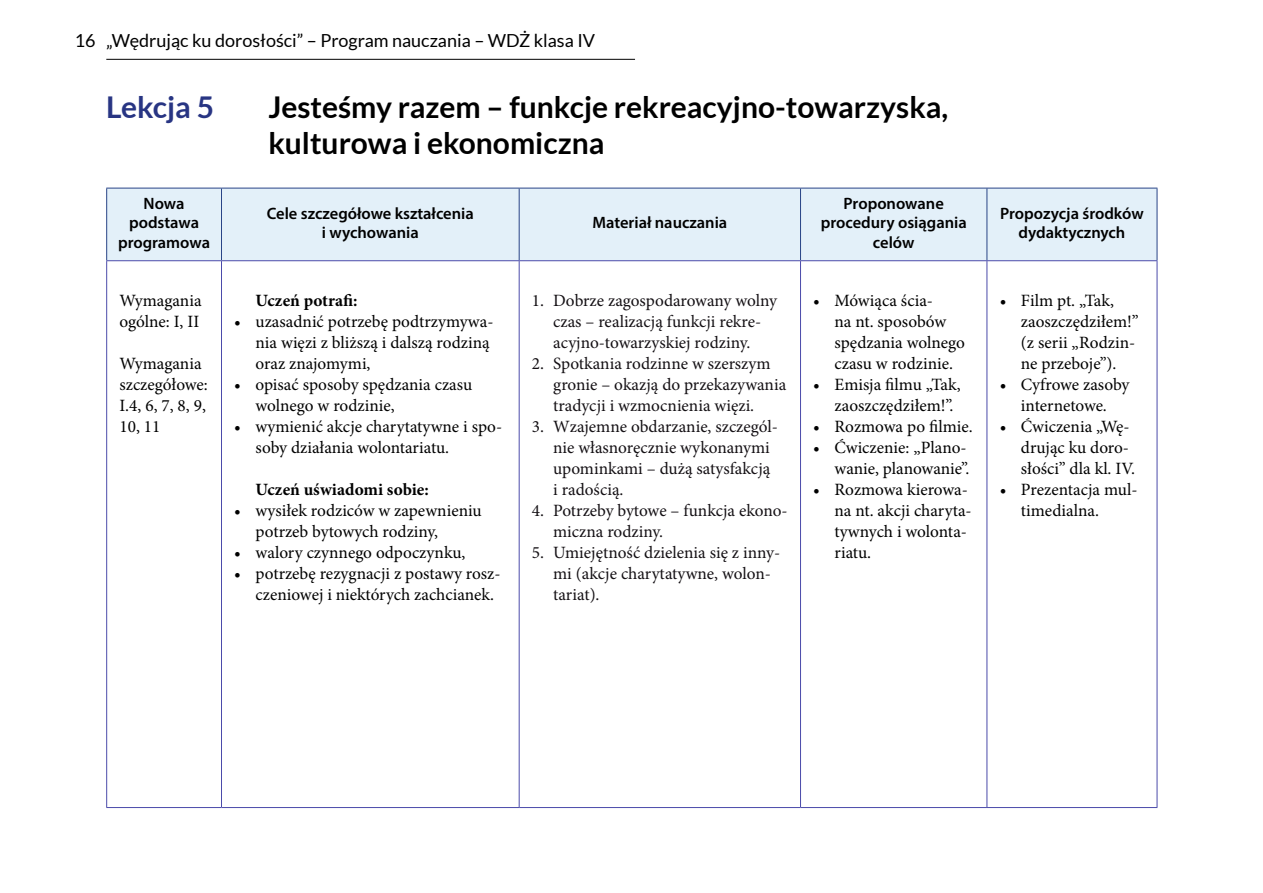
<style>
.page{position:relative;width:1263px;height:893px;background:#fff}
.page>*{position:absolute;margin:0;border:0;box-sizing:border-box;transform-origin:0 0}
.t1{font:700 30px/36px "Lato";color:#000}
.t2{font:700 30px "Lato";color:#283583}
.t3{font:18px "Lato";color:#000}
.t4{font:17.25px/21px "Minion Pro";color:#000}
.t5{font:17.25px/21px "Minion Pro";color:#141014}
.t6{font:700 17.25px "Minion Pro";color:#000}
.t7{font:600 16.5px/19.5px "Myriad Pro";color:#000;text-align:center}
</style>
<div class="page">
<hr style="left:106px;top:59px;width:529px;height:1px;background:#000">
<div style="left:107px;top:189px;width:1050px;height:71px;background:#e3f0f9"></div>
<hr style="left:221px;top:188px;width:1px;height:72px;background:#294487">
<hr style="left:519px;top:188px;width:1px;height:72px;background:#294487">
<hr style="left:800px;top:188px;width:1px;height:72px;background:#294487">
<hr style="left:986px;top:188px;width:1px;height:72px;background:#294487">
<hr style="left:221px;top:261px;width:1px;height:546px;background:#4b4baa">
<hr style="left:519px;top:261px;width:1px;height:546px;background:#4b4baa">
<hr style="left:800px;top:261px;width:1px;height:546px;background:#4b4baa">
<hr style="left:986px;top:261px;width:1px;height:546px;background:#4b4baa">
<hr style="left:106px;top:188px;width:115px;height:1px;background:#294487">
<hr style="left:106px;top:188px;width:1px;height:72px;background:#294487">
<hr style="left:221px;top:188px;width:298px;height:1px;background:#294487">
<hr style="left:519px;top:188px;width:281px;height:1px;background:#294487">
<hr style="left:800px;top:188px;width:187px;height:1px;background:#294487">
<hr style="left:987px;top:188px;width:170px;height:1px;background:#294487">
<hr style="left:1157px;top:188px;width:1px;height:72px;background:#294487">
<hr style="left:106px;top:260px;width:115px;height:1px;background:#4b4baa">
<hr style="left:106px;top:261px;width:1px;height:546px;background:#4b4baa">
<hr style="left:221px;top:260px;width:298px;height:1px;background:#4b4baa">
<hr style="left:519px;top:260px;width:281px;height:1px;background:#4b4baa">
<hr style="left:800px;top:260px;width:187px;height:1px;background:#4b4baa">
<hr style="left:987px;top:260px;width:170px;height:1px;background:#4b4baa">
<hr style="left:1157px;top:261px;width:1px;height:546px;background:#4b4baa">
<hr style="left:106px;top:807px;width:115px;height:1px;background:#4b4baa">
<hr style="left:221px;top:807px;width:298px;height:1px;background:#4b4baa">
<hr style="left:519px;top:807px;width:281px;height:1px;background:#4b4baa">
<hr style="left:800px;top:807px;width:187px;height:1px;background:#4b4baa">
<hr style="left:987px;top:807px;width:170px;height:1px;background:#4b4baa">
<p class="t3" style="left:75px;top:31px;width:522px">16 „Wędrując ku dorosłości” – Program nauczania – WDŻ klasa IV</p>
<h1 class="t2" style="left:106px;top:90px;width:109px">Lekcja 5</h1>
<h1 class="t1" style="left:268px;top:88px;width:681px">Jesteśmy razem – funkcje rekreacyjno-towarzyska, kulturowa i ekonomiczna</h1>
<p class="t7" style="left:118px;top:193px;width:93px">Nowa podstawa programowa</p>
<p class="t7" style="left:267px;top:203px;width:209px">Cele szczegółowe kształcenia i wychowania</p>
<p class="t7" style="left:592px;top:213px;width:136px">Materiał nauczania</p>
<p class="t4" style="left:119px;top:290px;width:84px">Wymagania ogólne: I, II</p>
<p class="t4" style="left:119px;top:353px;width:90px">Wymagania szczegółowe:<br>I.4, 6, 7, 8, 9,<br>10, 11</p>
<p class="t6" style="left:255px;top:288px;width:103px">Uczeń potrafi:</p>
<p class="t4" style="left:255px;top:311px;width:239px;text-indent:-21px">• uzasadnić potrzebę podtrzymywa&shy;nia więzi z bliższą i dalszą rodziną oraz znajomymi,</p>
<p class="t4" style="left:255px;top:374px;width:218px;text-indent:-21px">• opisać sposoby spędzania czasu wolnego w rodzinie,</p>
<p class="t4" style="left:255px;top:416px;width:248px;text-indent:-21px">• wymienić akcje charytatywne i spo&shy;soby działania wolontariatu.</p>
<p class="t6" style="left:255px;top:477px;width:175px">Uczeń uświadomi sobie:</p>
<p class="t4" style="left:255px;top:500px;width:228px;text-indent:-21px">• wysiłek rodziców w zapewnieniu potrzeb bytowych rodziny,</p>
<p class="t4" style="left:234px;top:542px;width:233px">• walory czynnego odpoczynku,</p>
<p class="t4" style="left:255px;top:563px;width:247px;text-indent:-21px">• potrzebę rezygnacji z postawy rosz&shy;czeniowej i niektórych zachcianek.</p>
<p class="t5" style="left:532px;top:290px;width:247px;text-align:center">1. Dobrze zagospodarowany wolny czas – realizacją funkcji rekre&shy;acyjno-towarzyskiej rodziny.</p>
<p class="t5" style="left:553px;top:353px;width:235px;text-indent:-21px">2. Spotkania rodzinne w szerszym gronie – okazją do przekazywania tradycji i wzmocnienia więzi.</p>
<p class="t5" style="left:553px;top:416px;width:226px;text-indent:-21px">3. Wzajemne obdarzanie, szczegól&shy;nie własnoręcznie wykonanymi upominkami – dużą satysfakcją i radością.</p>
<p class="t5" style="left:553px;top:500px;width:236px;text-indent:-21px">4. Potrzeby bytowe – funkcja ekono&shy;miczna rodziny.</p>
<p class="t5" style="left:553px;top:542px;width:229px;text-indent:-21px">5. Umiejętność dzielenia się z inny&shy;mi (akcje charytatywne, wolon&shy;tariat).</p>
<p class="t7" style="left:821px;top:193px;width:148px">Proponowane procedury osiągania celów</p>
<p class="t7" style="left:1000px;top:203px;width:145px">Propozycja środków dydaktycznych</p>
<p class="t4" style="left:834px;top:290px;width:132px;text-indent:-21px">• Mówiąca ścia-<br>na nt. sposobów spędzania wolnego czasu w rodzinie.</p>
<p class="t4" style="left:834px;top:374px;width:128px;text-indent:-21px">• Emisja filmu „Tak, zaoszczędziłem!”.</p>
<p class="t4" style="left:813px;top:416px;width:161px">• Rozmowa po filmie.</p>
<p class="t4" style="left:813px;top:437px;width:157px;text-align:right">• Ćwiczenie: „Plano&shy;wanie, planowanie”.</p>
<p class="t4" style="left:834px;top:479px;width:139px;text-indent:-21px">• Rozmowa kierowa&shy;na nt. akcji charyta&shy;tywnych i wolonta&shy;riatu.</p>
<p class="t4" style="left:1021px;top:290px;width:119px;text-indent:-21px">• Film pt. „Tak, zaoszczędziłem!” (z serii „Rodzin&shy;ne przeboje”).</p>
<p class="t4" style="left:1000px;top:374px;width:131px;text-align:center">• Cyfrowe zasoby internetowe.</p>
<p class="t4" style="left:1021px;top:416px;width:115px;text-indent:-21px">• Ćwiczenia „Wę&shy;drując ku doro&shy;słości” dla kl. IV.</p>
<p class="t4" style="left:1021px;top:479px;width:118px;text-indent:-21px">• Prezentacja mul&shy;timedialna.</p>
</div>
